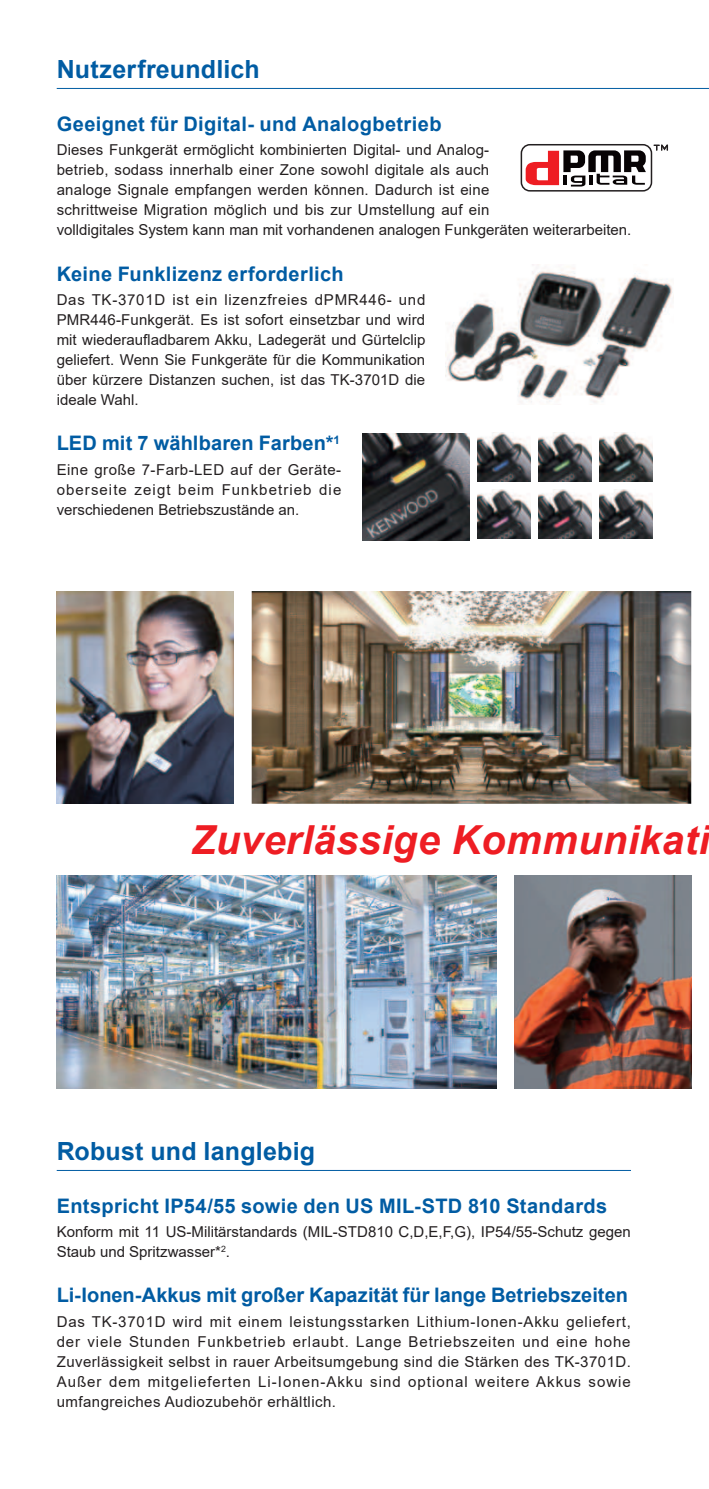
<style>
.page{position:relative;width:709px;height:1489px;background:#fff}
.page>*{position:absolute;margin:0;border:0;box-sizing:border-box;transform-origin:0 0}
.t1{font:italic 700 40px "Arial";letter-spacing:.01em;color:#ee1d23}
.t2{font:700 25px "Arial";letter-spacing:.01em;color:#015ca3}
.t3{font:700 20px "Arial";letter-spacing:.015em;color:#015ca3}
.t4{font:15px/20px "Arial";letter-spacing:.015em;color:#231f20}
.t5{font:15px "Arial";letter-spacing:.05em;color:#231f20}
.t6{font:15px "Arial";letter-spacing:.065em;color:#231f20}
.t7{font:15px "Arial";letter-spacing:.06em;color:#231f20}
.t8{font:15px "Arial";letter-spacing:.07em;color:#231f20}
.t9{font:700 11.75px "Arial";color:#015ca3}
.t10{font:8.75px "Arial";color:#231f20}
.s1{font-size:20px}
.s2{font-size:15px}
</style>
<div class="page">
<hr style="left:57px;top:88px;width:652px;height:1px;background:#015ca3">
<hr style="left:57px;top:1169px;width:574px;height:1px;background:#015ca3">
<img style="left:446px;top:266px;width:228px;height:137px">
<img style="left:599px;top:489px;width:53px;height:49px">
<img style="left:477px;top:489px;width:53px;height:49px">
<img style="left:538px;top:432px;width:53px;height:50px">
<img style="left:538px;top:489px;width:53px;height:49px">
<img style="left:599px;top:432px;width:53px;height:50px">
<img style="left:477px;top:432px;width:53px;height:50px">
<img style="left:362px;top:434px;width:107px;height:106px">
<svg style="left:653px;top:145px;width:15px;height:5px"></svg>
<div style="left:520px;top:144px;width:132px;height:47px;border:2px solid #231f20;border-radius:9px"></div>
<svg style="left:525px;top:150px;width:121px;height:36px"></svg>
<img style="left:252px;top:591px;width:439px;height:212px">
<img style="left:57px;top:875px;width:439px;height:212px">
<img style="left:57px;top:591px;width:177px;height:212px">
<img style="left:514px;top:875px;width:177px;height:212px">
<h2 class="t2" style="left:57px;top:52px;width:205px">Nutzerfreundlich</h2>
<h3 class="t3" style="left:57px;top:109px;width:386px">Geeignet für Digital- und Analogbetrieb</h3>
<p class="t4" style="left:57px;top:159px;width:434px">betrieb, sodass innerhalb einer Zone sowohl digitale als auch</p>
<p class="t4" style="left:57px;top:139px;width:434px">Dieses Funkgerät ermöglicht kombinierten Digital- und Analog-</p>
<p class="t4" style="left:57px;top:179px;width:576px">analoge Signale empfangen werden können. Dadurch ist eine<br>schrittweise Migration möglich und bis zur Umstellung auf ein<br>volldigitales System kann man mit vorhandenen analogen Funkgeräten weiterarbeiten.</p>
<h3 class="t3" style="left:57px;top:259px;width:288px">Keine Funklizenz erforderlich</h3>
<p class="t4" style="left:399px;top:289px;width:28px">und</p>
<p class="t5" style="left:224px;top:289px;width:85px">lizenzfreies</p>
<p class="t4" style="left:92px;top:289px;width:75px">TK-3701D</p>
<p class="t5" style="left:315px;top:289px;width:78px">dPMR446-</p>
<p class="t4" style="left:57px;top:289px;width:370px">Das<br>PMR446-Funkgerät. Es ist sofort einsetzbar und wird mit wiederaufladbarem Akku, Ladegerät und Gürtelclip geliefert. Wenn Sie Funkgeräte für die Kommunikation über kürzere Distanzen suchen, ist das TK-3701D die ideale Wahl.</p>
<p class="t9" style="left:326px;top:431px;width:16px">1<span class="s1">*</span></p>
<p class="t4" style="left:172px;top:289px;width:18px">ist</p>
<p class="t4" style="left:196px;top:289px;width:23px">ein</p>
<h3 class="t3" style="left:57px;top:429px;width:271px">LED mit 7 wählbaren Farben</h3>
<p class="t4" style="left:319px;top:479px;width:24px">die</p>
<p class="t4" style="left:57px;top:459px;width:286px">Eine große 7-Farb-LED auf der Geräte-</p>
<p class="t4" style="left:57px;top:499px;width:244px">verschiedenen Betriebszustände an.</p>
<p class="t8" style="left:57px;top:479px;width:72px">oberseite</p>
<p class="t4" style="left:135px;top:479px;width:37px">zeigt</p>
<p class="t4" style="left:178px;top:479px;width:37px">beim</p>
<p class="t8" style="left:222px;top:479px;width:91px">Funkbetrieb</p>
<h1 class="t1" style="left:191px;top:813px;width:520px">Zuverlässige Kommunikati</h1>
<h2 class="t2" style="left:57px;top:1133px;width:260px">Robust und langlebig</h2>
<h3 class="t3" style="left:57px;top:1191px;width:552px">Entspricht IP54/55 sowie den US MIL-STD 810 Standards</h3>
<p class="t4" style="left:57px;top:1221px;width:575px">Konform mit 11 US-Militärstandards (MIL-STD810 C D, E, G,F, ,) IP54/55-Schutz gegen</p>
<p class="t10" style="left:221px;top:1242px;width:11px">2<span class="s2">.</span></p>
<p class="t4" style="left:57px;top:1241px;width:166px">Staub und Spritzwasser*</p>
<h3 class="t3" style="left:57px;top:1281px;width:572px">Li-Ionen-Akkus mit großer Kapazität für lange Betriebszeiten</h3>
<p class="t5" style="left:566px;top:1310px;width:66px">geliefert,</p>
<p class="t4" style="left:92px;top:1311px;width:75px">TK-3701D</p>
<p class="t4" style="left:57px;top:1311px;width:30px">Das</p>
<p class="t4" style="left:173px;top:1311px;width:31px">wird</p>
<p class="t4" style="left:210px;top:1311px;width:23px">mit</p>
<p class="t4" style="left:238px;top:1311px;width:45px">einem</p>
<p class="t5" style="left:289px;top:1310px;width:122px">leistungsstarken</p>
<p class="t5" style="left:417px;top:1310px;width:144px">Lithium-Ionen-Akku</p>
<p class="t7" style="left:129px;top:1330px;width:63px">Stunden</p>
<p class="t4" style="left:57px;top:1331px;width:25px">der</p>
<p class="t4" style="left:57px;top:1351px;width:575px">Zuverlässigkeit selbst in rauer Arbeitsumgebung sind die Stärken des TK-3701D.</p>
<p class="t4" style="left:588px;top:1371px;width:44px">sowie</p>
<p class="t4" style="left:87px;top:1331px;width:36px">viele</p>
<p class="t7" style="left:197px;top:1330px;width:89px">Funkbetrieb</p>
<p class="t7" style="left:293px;top:1330px;width:58px">erlaubt.</p>
<p class="t4" style="left:356px;top:1331px;width:47px">Lange</p>
<p class="t7" style="left:408px;top:1330px;width:108px">Betriebszeiten</p>
<p class="t4" style="left:522px;top:1331px;width:28px">und</p>
<p class="t4" style="left:556px;top:1331px;width:32px">eine</p>
<p class="t4" style="left:594px;top:1331px;width:37px">hohe</p>
<p class="t4" style="left:57px;top:1371px;width:281px">Außer<br>umfangreiches Audiozubehör erhältlich.</p>
<p class="t6" style="left:148px;top:1370px;width:104px">mitgelieferten</p>
<p class="t4" style="left:109px;top:1371px;width:33px">dem</p>
<p class="t6" style="left:258px;top:1370px;width:106px">Li-Ionen-Akku</p>
<p class="t4" style="left:370px;top:1371px;width:32px">sind</p>
<p class="t6" style="left:408px;top:1370px;width:61px">optional</p>
<p class="t6" style="left:475px;top:1370px;width:107px">weitere Akkus</p>
</div>
